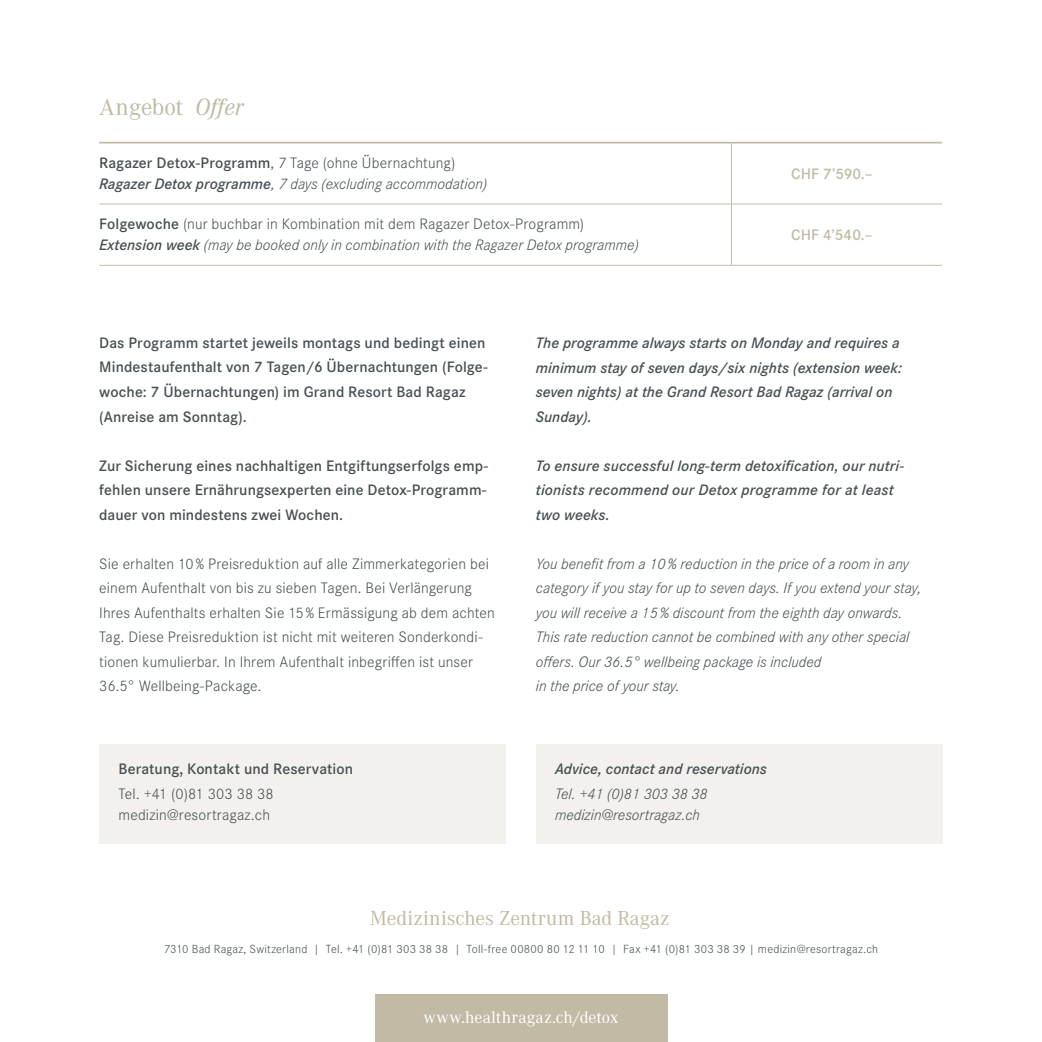
<style>
.page{position:relative;width:1042px;height:1042px;background:#fff}
.page>*{position:absolute;margin:0;border:0;box-sizing:border-box;transform-origin:0 0}
.t1{font:24.5px "Corporate A";letter-spacing:-.005em;color:#c1baa4}
.t2{font:21px "Corporate A";letter-spacing:.005em;color:#c1baa4}
.t3{font:17.5px "Corporate A";letter-spacing:.01em;color:#fff}
.t4{font:italic 300 15.75px/24.5px "Corporate S";color:#475054}
.t5{font:300 15.75px/24.5px "Corporate S";letter-spacing:.01em;color:#475054}
.t6{font:600 15.75px/24.5px "Corporate S";letter-spacing:.005em;color:#475054}
.t7{font:italic 600 15.75px/24.5px "Corporate S";color:#475054}
.t8{font:600 15.75px "Corporate S";letter-spacing:.005em;color:#c1baa4}
.t9{font:300 12.25px "Corporate S";letter-spacing:.02em;color:#475054}
.s1{font-style:italic}
.s2{font-weight:600;font-style:normal}
.s3{font-style:normal}
.s4{font-weight:600}
</style>
<div class="page">
<hr style="left:99px;top:204px;width:632px;height:1px;background:#c1baa4">
<hr style="left:732px;top:204px;width:210px;height:1px;background:#c1baa4">
<hr style="left:99px;top:265px;width:632px;height:1px;background:#c1baa4">
<hr style="left:731px;top:265px;width:211px;height:1px;background:#c1baa4">
<hr style="left:99px;top:142px;width:632px;height:1px;background:#c1baa4">
<hr style="left:731px;top:142px;width:211px;height:1px;background:#c1baa4">
<hr style="left:731px;top:143px;width:1px;height:61px;background:#c1baa4">
<hr style="left:731px;top:204px;width:1px;height:61px;background:#c1baa4">
<div style="left:99px;top:744px;width:407px;height:99px;background:#f3f1ed"></div>
<div style="left:536px;top:744px;width:407px;height:99px;background:#f3f1ed"></div>
<div style="left:374px;top:995px;width:293px;height:47px;background:#c1baa4"></div>
<h1 class="t1" style="left:99px;top:90px;width:146px">Angebot <span class="s1">Offer</span></h1>
<p class="t4" style="left:99px;top:152px;width:389px;line-height:21px"><span class="s2">Ragazer Detox-Programm</span><span class="s3">, 7 Tage (ohne Übernachtung)<br></span><span class="s4">Ragazer Detox programme</span>, 7 days (excluding accommodation)</p>
<p class="t8" style="left:791px;top:163px;width:83px">CHF 7’590.–</p>
<p class="t4" style="left:99px;top:213px;width:541px;line-height:21px"><span class="s2">Folgewoche</span> <span class="s3">(nur buchbar in Kombination mit dem Ragazer Detox-Programm)<br></span><span class="s4">Extension week</span> (may be booked only in combination with the Ragazer Detox programme)</p>
<p class="t8" style="left:791px;top:224px;width:83px">CHF 4’540.–</p>
<p class="t6" style="left:99px;top:330px;width:390px">Das Programm startet jeweils montags und bedingt einen Mindestaufenthalt von 7 Tagen/6 Übernachtungen (Folge&shy;woche: 7 Übernachtungen) im Grand Resort Bad Ragaz (Anreise am Sonntag).</p>
<p class="t6" style="left:99px;top:452px;width:390px;text-align:justify">Zur Sicherung eines nachhaltigen Entgiftungserfolgs emp&shy;fehlen unsere Ernährungsexperten eine Detox-Programm&shy;dauer von mindestens zwei Wochen.</p>
<p class="t5" style="left:99px;top:550px;width:397px">Sie erhalten 10 % Preisreduktion auf alle Zimmerkategorien bei einem Aufenthalt von bis zu sieben Tagen. Bei Verlängerung Ihres Aufenthalts erhalten Sie 15 % Ermässigung ab dem achten Tag. Diese Preisreduktion ist nicht mit weiteren Sonderkondi&shy;tionen kumulierbar. In Ihrem Aufenthalt inbegriffen ist unser 36.5° Wellbeing-Package.</p>
<p class="t6" style="left:118px;top:756px;width:236px">Beratung, Kontakt und Reservation</p>
<p class="t5" style="left:118px;top:782px;width:157px;line-height:21px">Tel. +41 (0)81 303 38 38 medizin@resortragaz.ch</p>
<p class="t7" style="left:536px;top:330px;width:368px">The programme always starts on Monday and requires a minimum stay of seven days/six nights (extension week: seven nights) at the Grand Resort Bad Ragaz (arrival on Sunday).</p>
<p class="t7" style="left:536px;top:453px;width:370px">To ensure successful long-term detoxification, our nutri&shy;tionists recommend our Detox programme for at least two weeks.</p>
<p class="t4" style="left:536px;top:551px;width:387px">You benefit from a 10% reduction in the price of a room in any category if you stay for up to seven days. If you extend your stay, you will receive a 15% discount from the eighth day onwards.<br>This rate reduction cannot be combined with any other special offers. Our 36.5° wellbeing package is included<br>in the price of your stay.</p>
<p class="t7" style="left:555px;top:756px;width:213px">Advice, contact and reservations</p>
<p class="t4" style="left:555px;top:783px;width:154px;line-height:21px">Tel. +41 (0)81 303 38 38 medizin@resortragaz.ch</p>
<h2 class="t2" style="left:370px;top:904px;width:301px">Medizinisches Zentrum Bad Ragaz</h2>
<p class="t9" style="left:164px;top:941px;width:716px">7310 Bad Ragaz, Switzerland | Tel. +41 (0)81 303 38 38 | Toll-free 00800 80 12 11 10 | Fax +41 (0)81 303 38 39 | medizin@resortragaz.ch</p>
<p class="t3" style="left:423px;top:1005px;width:197px">www.healthragaz.ch/detox</p>
</div>
